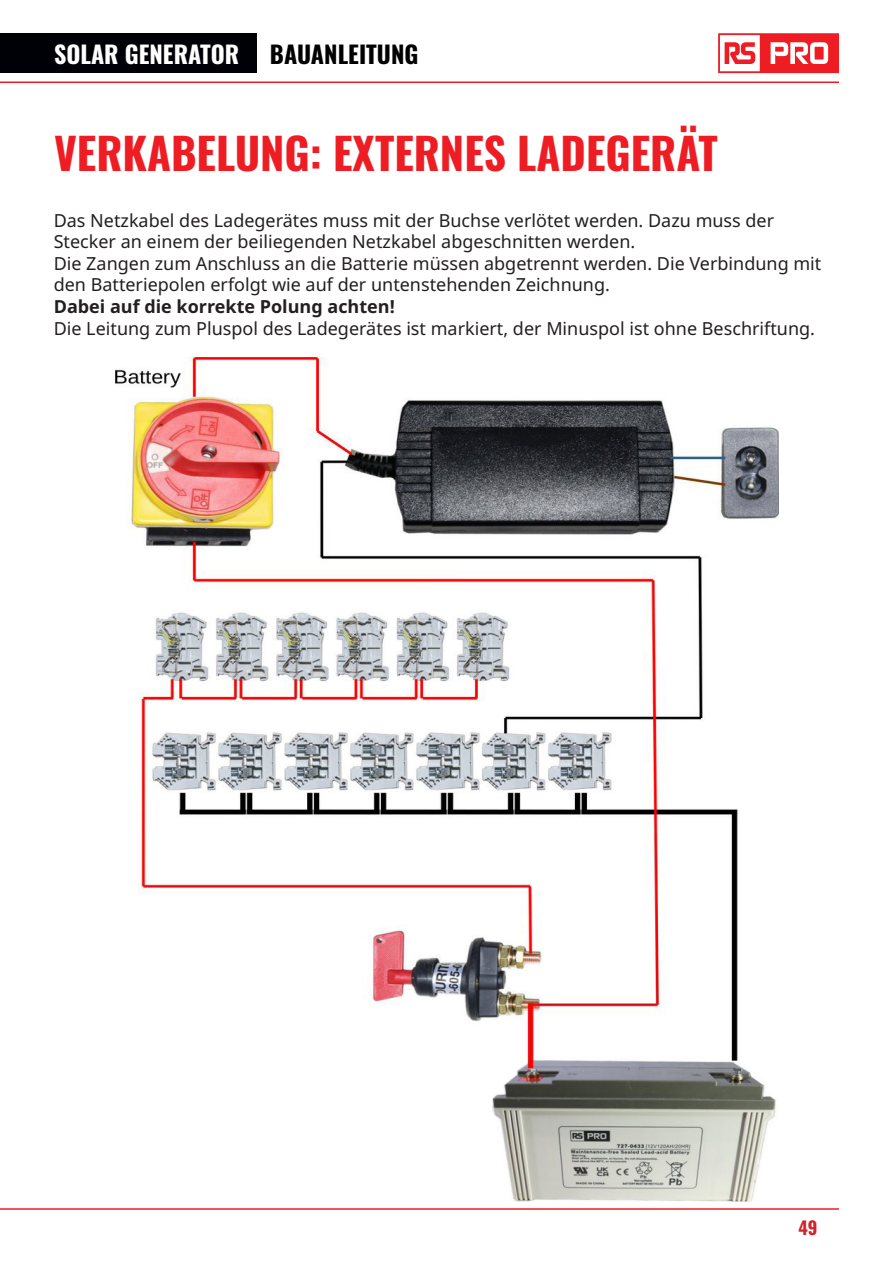
<style>
.page{position:relative;width:893px;height:1263px;background:#fff}
.page>*{position:absolute;margin:0;border:0;box-sizing:border-box;transform-origin:0 0}
.Category_H1{font:700 43.5px "Oswald";color:#ee1d23}
.t1{font:700 24px "Oswald";color:#fff}
.t2{font:700 24px "Oswald";color:#000}
.t3{font:18px/21.6px "Noto Sans";color:#231f20}
.t4{font:700 18px "Noto Sans";color:#231f20}
.t5{font:700 18px "Oswald";color:#d1232a}
</style>
<div class="page">
<svg style="left:718px;top:33px;width:121px;height:40px"></svg>
<div style="left:0;top:33px;width:257px;height:40px;background:#000007"></div>
<hr style="left:0;top:81px;width:839px;height:2px;background:#ee1d23">
<hr style="left:0;top:1208px;width:839px;height:2px;background:#ee1d23">
<img style="left:116px;top:357px;width:662px;height:845px">
<h2 class="t1" style="left:54px;top:42px;width:187px">SOLAR GENERATOR</h2>
<h2 class="t2" style="left:270px;top:42px;width:150px">BAUANLEITUNG</h2>
<p class="Category_H1" style="left:54px;top:131px;width:665px">VERKABELUNG: EXTERNES LADEGERÄT</p>
<p class="t3" style="left:54px;top:210px;width:722px">Das Netzkabel des Ladegerätes muss mit der Buchse verlötet werden. Dazu muss der<br>Stecker an einem der beiliegenden Netzkabel abgeschnitten werden.</p>
<p class="t3" style="left:54px;top:253px;width:769px">Die Zangen zum Anschluss an die Batterie müssen abgetrennt werden. Die Verbindung mit den Batteriepolen erfolgt wie auf der untenstehenden Zeichnung.</p>
<p class="t4" style="left:54px;top:296px;width:343px">Dabei auf die korrekte Polung achten!</p>
<p class="t3" style="left:54px;top:318px;width:763px">Die Leitung zum Pluspol des Ladegerätes ist markiert, der Minuspol ist ohne Beschriftung.</p>
<p class="t5" style="left:798px;top:1218px;width:21px">49</p>
</div>
